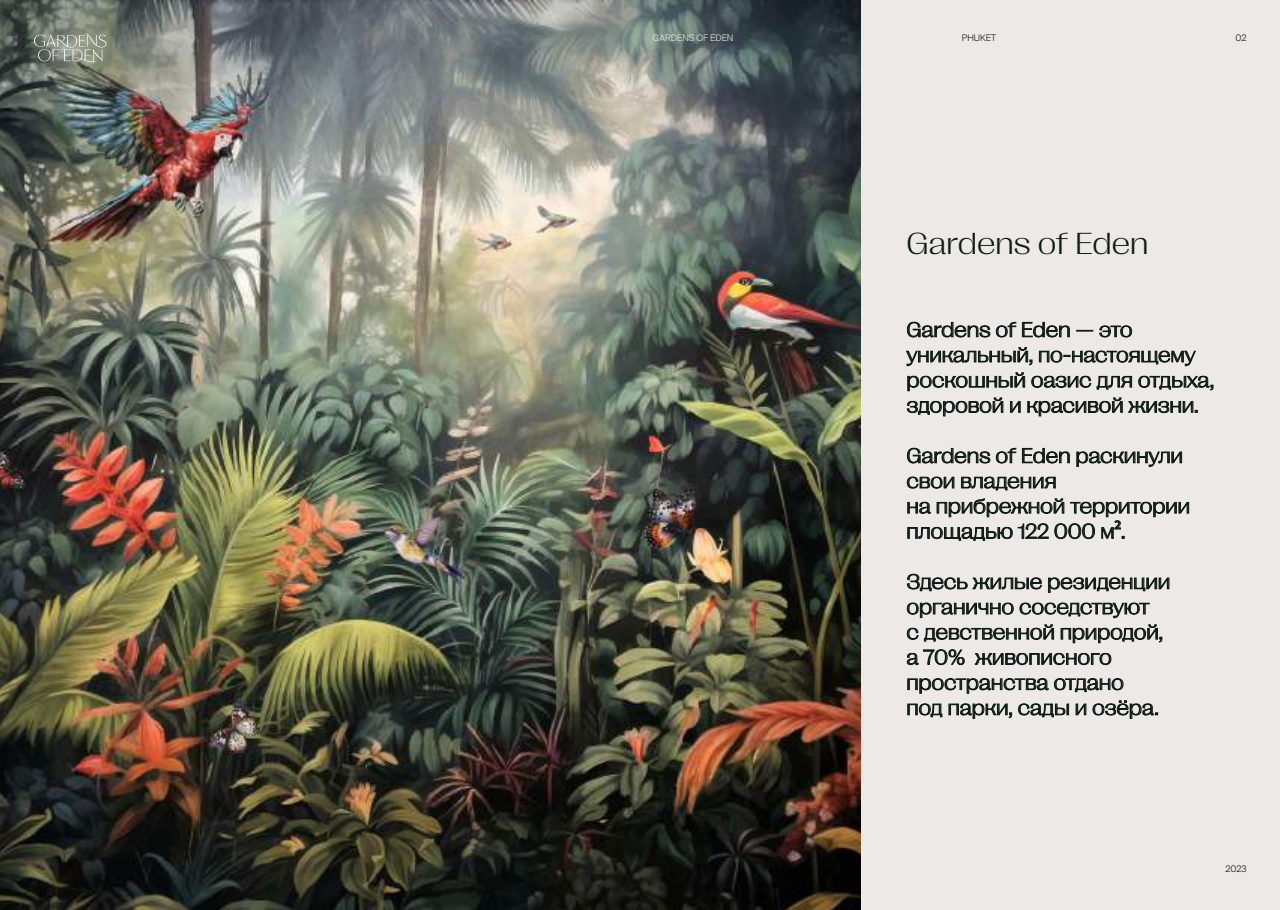
<style>
.page{position:relative;width:1280px;height:910px;background:#ece9e7}
.page>*{position:absolute;margin:0;border:0;box-sizing:border-box;transform-origin:0 0}
.t1{font:300 expanded 31.05px "PP Right Gothic";color:#0f1a16}
.t2{font:300 expanded 21px/25.2px "PP Right Gothic";color:#0f1a16}
.t3{font:300 9px "Suisse Intl";color:#ece9e7}
.t4{font:300 9px "Suisse Intl";color:#0f1a16}
.s1{font-family:"Myriad Pro";font-weight:400;font-stretch:normal}
</style>
<div class="page">
<img style="left:0;top:0;width:860px;height:910px">
<svg style="left:907px;top:322px;width:83px;height:15px"></svg>
<svg style="left:996px;top:322px;width:20px;height:15px"></svg>
<svg style="left:1022px;top:322px;width:47px;height:15px"></svg>
<svg style="left:1076px;top:330px;width:17px;height:1px"></svg>
<svg style="left:1099px;top:326px;width:33px;height:11px"></svg>
<svg style="left:906px;top:347px;width:126px;height:19px"></svg>
<svg style="left:1039px;top:351px;width:156px;height:15px"></svg>
<svg style="left:908px;top:373px;width:117px;height:18px"></svg>
<svg style="left:1032px;top:376px;width:59px;height:12px"></svg>
<svg style="left:1097px;top:376px;width:35px;height:13px"></svg>
<svg style="left:1139px;top:376px;width:74px;height:14px"></svg>
<svg style="left:907px;top:398px;width:96px;height:18px"></svg>
<svg style="left:1010px;top:401px;width:10px;height:12px"></svg>
<svg style="left:1028px;top:398px;width:94px;height:18px"></svg>
<svg style="left:1128px;top:401px;width:69px;height:12px"></svg>
<svg style="left:907px;top:448px;width:83px;height:15px"></svg>
<svg style="left:996px;top:448px;width:20px;height:15px"></svg>
<svg style="left:1022px;top:448px;width:47px;height:15px"></svg>
<svg style="left:1077px;top:452px;width:105px;height:15px"></svg>
<svg style="left:907px;top:477px;width:47px;height:11px"></svg>
<svg style="left:961px;top:477px;width:94px;height:13px"></svg>
<svg style="left:908px;top:499px;width:281px;height:41px"></svg>
<svg style="left:907px;top:574px;width:60px;height:17px"></svg>
<svg style="left:973px;top:578px;width:68px;height:11px"></svg>
<svg style="left:1048px;top:578px;width:121px;height:14px"></svg>
<svg style="left:907px;top:603px;width:106px;height:15px"></svg>
<svg style="left:1020px;top:603px;width:129px;height:15px"></svg>
<svg style="left:907px;top:628px;width:11px;height:12px"></svg>
<svg style="left:924px;top:625px;width:130px;height:16px"></svg>
<svg style="left:1061px;top:625px;width:101px;height:18px"></svg>
<svg style="left:907px;top:650px;width:57px;height:15px"></svg>
<svg style="left:975px;top:653px;width:136px;height:12px"></svg>
<svg style="left:908px;top:678px;width:140px;height:15px"></svg>
<svg style="left:1054px;top:678px;width:69px;height:14px"></svg>
<svg style="left:908px;top:704px;width:34px;height:13px"></svg>
<svg style="left:949px;top:704px;width:63px;height:14px"></svg>
<svg style="left:1018px;top:704px;width:51px;height:13px"></svg>
<svg style="left:1076px;top:704px;width:10px;height:11px"></svg>
<svg style="left:1093px;top:701px;width:65px;height:17px"></svg>
<svg style="left:34px;top:34px;width:72px;height:28px;background:#93998d"></svg>
<p class="t3" style="left:652px;top:32px;width:83px">GARDENS OF EDEN</p>
<p class="t4" style="left:962px;top:32px;width:36px">PHUKET</p>
<p class="t4" style="left:1235px;top:32px;width:13px">02</p>
<h1 class="t1" style="left:906px;top:227px;width:244px">Gardens of Eden</h1>
<p class="t2" style="left:906px;top:317px;width:309px">Gardens of Eden — это уникальный, по-настоящему роскошный оазис для отдыха, здоровой и красивой жизни.</p>
<p class="t2" style="left:906px;top:443px;width:285px">Gardens of Eden раскинули свои владения<br>на прибрежной территории площадью 122 000 м<span class="s1">²</span>.</p>
<p class="t2" style="left:906px;top:569px;width:265px">Здесь жилые резиденции органично соседствуют<br>с девственной природой, а 70% живописного пространства отдано<br>под парки, сады и озёра.</p>
<p class="t4" style="left:1225px;top:864px;width:23px">2023</p>
</div>
